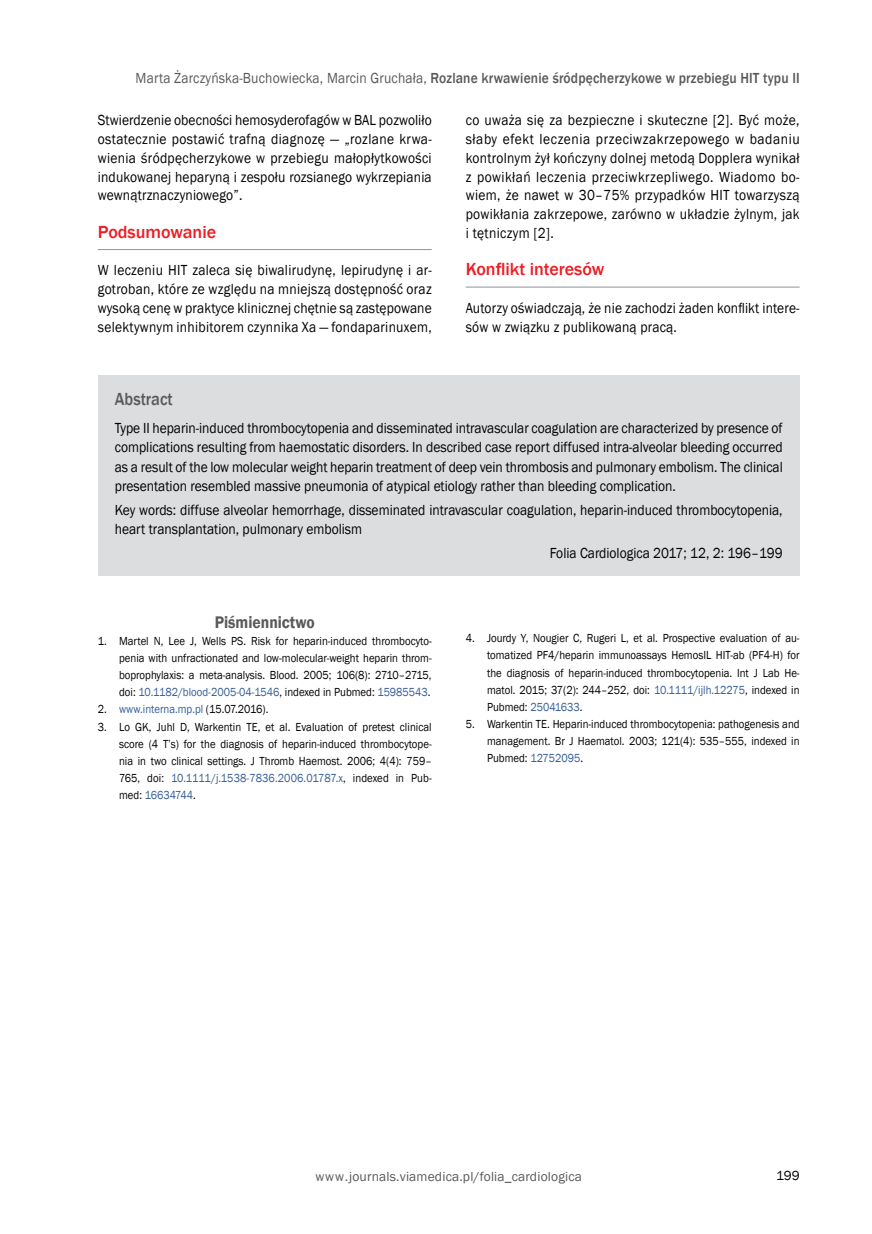
<style>
.page{position:relative;width:872px;height:1234px;background:#fff}
.page>*{position:absolute;margin:0;border:0;box-sizing:border-box;transform-origin:0 0}
.t1{font:500 18px "Franklin Gothic";color:#ed1d24}
.t2{font:500 18px "Franklin Gothic";color:#58595b;scale:.9 1}
.t3{font:600 17.25px "Franklin Gothic";color:#58595b;scale:.9 1}
.t4{font:15px/18.8px "Franklin Gothic";color:#000;text-align:justify;scale:.9 1}
.t5{font:500 15px "Franklin Gothic";letter-spacing:.01em;color:#58595b;scale:.9 1}
.t6{font:13.5px "Franklin Gothic";letter-spacing:.01em;color:#58595b}
.t7{font:13.5px "Franklin Gothic";color:#000}
.t8{font:12px/17.1px "Franklin Gothic";color:#000;text-align:justify;scale:.9 1}
.t9{font:12px "Franklin Gothic";color:#345c98;scale:.9 1}
.s1{font-weight:400}
.s2{color:#345c98}
.s3{color:#000}
</style>
<div class="page">
<hr style="left:98px;top:249px;width:334px;height:1px;background:#939598">
<hr style="left:466px;top:287px;width:333px;height:1px;background:#939598">
<div style="left:98px;top:375px;width:701px;height:200px;background:#dcddde"></div>
<p class="t5" style="left:136px;top:69px;width:739px"><span class="s1">Marta Żarczyńska-Buchowiecka, Marcin Gruchała,</span> Rozlane krwawienie śródpęcherzykowe w przebiegu HIT typu II</p>
<p class="t4" style="left:98px;top:111px;width:372px">Stwierdzenie obecności hemosyderofagów w BAL pozwoliło ostatecznie postawić trafną diagnozę — „rozlane krwa&shy;wienia śródpęcherzykowe w przebiegu małopłytkowości indukowanej heparyną i zespołu rozsianego wykrzepiania wewnątrznaczyniowego”.</p>
<p class="t1" style="left:98px;top:221px;width:120px">Podsumowanie</p>
<p class="t4" style="left:98px;top:261px;width:372px">W leczeniu HIT zaleca się biwalirudynę, lepirudynę i ar&shy;gotroban, które ze względu na mniejszą dostępność oraz wysoką cenę w praktyce klinicznej chętnie są zastępowane selektywnym inhibitorem czynnika Xa — fondaparinuxem,</p>
<p class="t4" style="left:466px;top:111px;width:372px">co uważa się za bezpieczne i skuteczne [2]. Być może, słaby efekt leczenia przeciwzakrzepowego w badaniu kontrolnym żył kończyny dolnej metodą Dopplera wynikał z powikłań leczenia przeciwkrzepliwego. Wiadomo bo&shy;wiem, że nawet w 30–75% przypadków HIT towarzyszą powikłania zakrzepowe, zarówno w układzie żylnym, jak i tętniczym [2].</p>
<p class="t1" style="left:466px;top:258px;width:140px">Konflikt interesów</p>
<p class="t4" style="left:466px;top:299px;width:372px">Autorzy oświadczają, że nie zachodzi żaden konflikt intere&shy;sów w związku z publikowaną pracą.</p>
<p class="t2" style="left:115px;top:387px;width:66px">Abstract</p>
<p class="t4" style="left:115px;top:418px;width:743px;line-height:19.5px">Type II heparin-induced thrombocytopenia and disseminated intravascular coagulation are characterized by presence of complications resulting from haemostatic disorders. In described case report diffused intra-alveolar bleeding occurred as a result of the low molecular weight heparin treatment of deep vein thrombosis and pulmonary embolism. The clinical presentation resembled massive pneumonia of atypical etiology rather than bleeding complication.</p>
<p class="t4" style="left:115px;top:500px;width:743px;line-height:19.5px">Key words: diffuse alveolar hemorrhage, disseminated intravascular coagulation, heparin-induced thrombocytopenia, heart transplantation, pulmonary embolism</p>
<p class="t4" style="left:549px;top:544px;width:260px">Folia Cardiologica 2017; 12, 2: 196–199</p>
<p class="t3" style="left:215px;top:611px;width:113px">Piśmiennictwo</p>
<p class="t8" style="left:119px;top:632px;width:349px;text-indent:-21px">1. Martel N, Lee J, Wells PS. Risk for heparin-induced thrombocyto&shy;penia with unfractionated and low-molecular-weight heparin throm&shy;boprophylaxis: a meta-analysis. Blood. 2005; 106(8): 2710–2715, doi: <span class="s2">10.1182/blood-2005-04-1546</span>, indexed in Pubmed: <span class="s2">15985543</span>.</p>
<p class="t9" style="left:98px;top:701px;width:191px"><span class="s3">2.</span> www.interna.mp.pl <span class="s3">(15.07.2016).</span></p>
<p class="t8" style="left:119px;top:718px;width:349px;text-indent:-21px">3. Lo GK, Juhl D, Warkentin TE, et al. Evaluation of pretest clinical score (4 T’s) for the diagnosis of heparin-induced thrombocytope&shy;nia in two clinical settings. J Thromb Haemost. 2006; 4(4): 759– 765, doi: <span class="s2">10.1111/j.1538-7836.2006.01787.x</span>, indexed in Pub&shy;med: <span class="s2">16634744</span>.</p>
<p class="t8" style="left:487px;top:630px;width:349px;text-indent:-21px">4. Jourdy Y, Nougier C, Rugeri L, et al. Prospective evaluation of au&shy;tomatized PF4/heparin immunoassays HemosIL HIT-ab (PF4-H) for the diagnosis of heparin-induced thrombocytopenia. Int J Lab He&shy;matol. 2015; 37(2): 244–252, doi: <span class="s2">10.1111/ijlh.12275</span>, indexed in Pubmed: <span class="s2">25041633</span>.</p>
<p class="t8" style="left:487px;top:715px;width:349px;text-indent:-21px">5. Warkentin TE. Heparin-induced thrombocytopenia: pathogenesis and management. Br J Haematol. 2003; 121(4): 535–555, indexed in Pubmed: <span class="s2">12752095</span>.</p>
<p class="t6" style="left:315px;top:1168px;width:268px">www.journals.viamedica.pl/folia_cardiologica</p>
<p class="t7" style="left:776px;top:1166px;width:25px">199</p>
</div>
